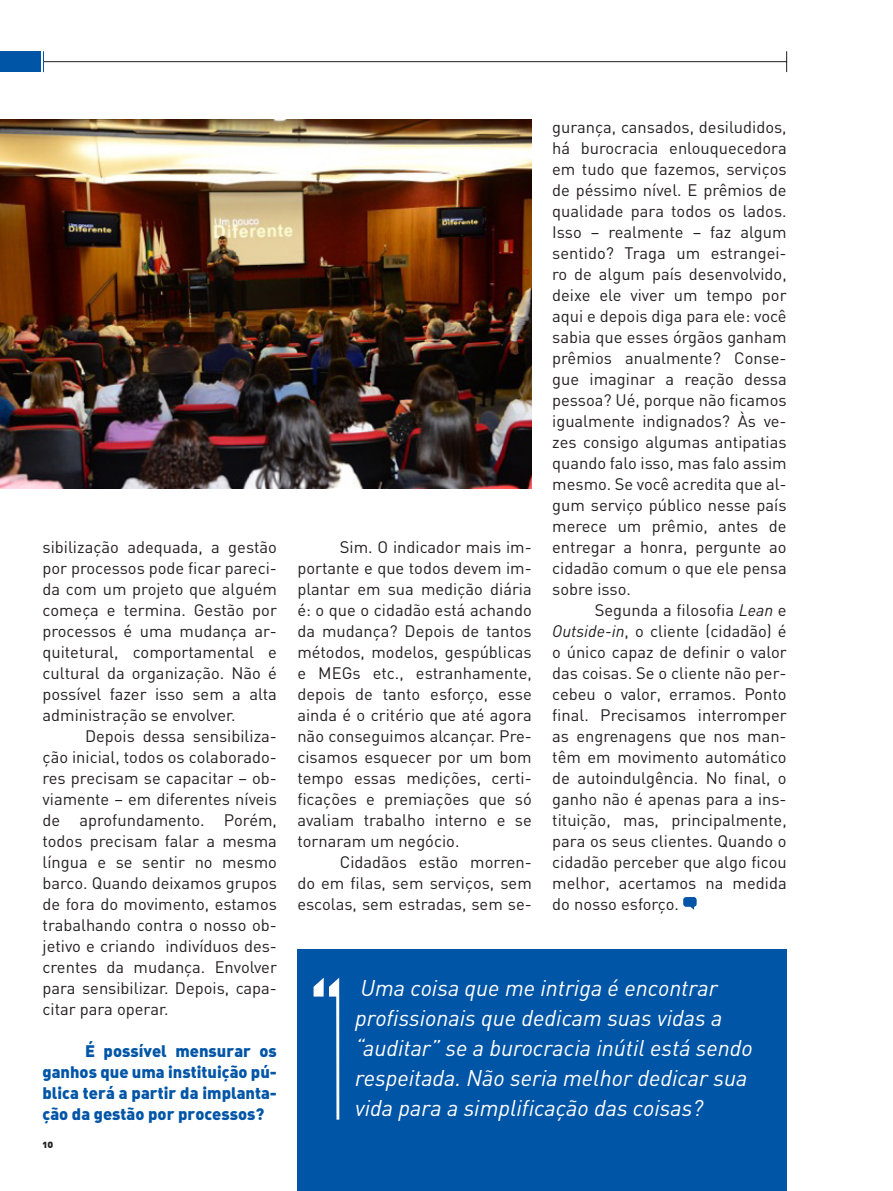
<style>
.page{position:relative;width:893px;height:1191px;background:#fff}
.page>*{position:absolute;margin:0;border:0;box-sizing:border-box;transform-origin:0 0}
.Citação{font:italic 22.5px/30px "DIN";color:#fff}
.Texto_Geral{font:16.5px/21px "DIN";color:#231f20;text-align:justify}
.Pergunta_-_Estrevist{font:16.5px/21px "DIN Black Alternate";color:#0155a7;text-align:justify}
.t1{font:10.5px "DIN Black Alternate";color:#231f20}
.s1{font-style:italic}
</style>
<div class="page">
<hr style="left:44px;top:61px;width:743px;height:1px;background:#231f20">
<svg style="left:786px;top:51px;width:1px;height:21px"></svg>
<div style="left:0;top:51px;width:41px;height:21px;background:#0155a7"></div>
<svg style="left:43px;top:51px;width:1px;height:21px"></svg>
<img style="left:0;top:119px;width:532px;height:369px">
<div style="left:683px;top:897px;width:14px;height:9px;background:#0155a7;border-radius:3px"></div>
<div style="left:297px;top:950px;width:490px;height:241px;background:#0155a7"></div>
<svg style="left:314px;top:977px;width:25px;height:142px"></svg>
<p class="Texto_Geral" style="left:43px;top:536px;width:236px">sibilização adequada, a gestão por processos pode ficar pareci&shy;da com um projeto que alguém começa e termina. Gestão por processos é uma mudança ar&shy;quitetural, comportamental e cultural da organização. Não é possível fazer isso sem a alta administração se envolver.</p>
<p class="Texto_Geral" style="left:43px;top:725px;width:236px;text-indent:43px">Depois dessa sensibiliza&shy;ção inicial, todos os colaborado&shy;res precisam se capacitar – ob&shy;viamente – em diferentes níveis de aprofundamento. Porém, todos precisam falar a mesma língua e se sentir no mesmo barco. Quando deixamos grupos de fora do movimento, estamos trabalhando contra o nosso ob&shy;jetivo e criando indivíduos des&shy;crentes da mudança. Envolver para sensibilizar. Depois, capa&shy;citar para operar.</p>
<p class="Pergunta_-_Estrevist" style="left:43px;top:1039px;width:236px;text-indent:43px">É possível mensurar os ganhos que uma instituição pú&shy;blica terá a partir da implanta&shy;ção da gestão por processos?</p>
<p class="t1" style="left:43px;top:1137px;width:12px">10</p>
<p class="Texto_Geral" style="left:297px;top:536px;width:236px;text-indent:43px">Sim. O indicador mais im&shy;portante e que todos devem im&shy;plantar em sua medição diária é: o que o cidadão está achando da mudança? Depois de tantos métodos, modelos, gespúblicas e MEGs etc., estranhamente, depois de tanto esforço, esse ainda é o critério que até agora não conseguimos alcançar. Pre&shy;cisamos esquecer por um bom tempo essas medições, certi&shy;ficações e premiações que só avaliam trabalho interno e se tornaram um negócio.</p>
<p class="Texto_Geral" style="left:297px;top:851px;width:236px;text-indent:43px">Cidadãos estão morren&shy;do em filas, sem serviços, sem escolas, sem estradas, sem se-</p>
<p class="Texto_Geral" style="left:552px;top:116px;width:236px">gurança, cansados, desiludidos, há burocracia enlouquecedora em tudo que fazemos, serviços de péssimo nível. E prêmios de qualidade para todos os lados.<br>Isso – realmente – faz algum sentido? Traga um estrangei&shy;ro de algum país desenvolvido, deixe ele viver um tempo por aqui e depois diga para ele: você sabia que esses órgãos ganham prêmios anualmente? Conse&shy;gue imaginar a reação dessa pessoa? Ué, porque não ficamos igualmente indignados? Às ve&shy;zes consigo algumas antipatias quando falo isso, mas falo assim mesmo. Se você acredita que al&shy;gum serviço público nesse país merece um prêmio, antes de entregar a honra, pergunte ao cidadão comum o que ele pensa sobre isso.</p>
<p class="Texto_Geral" style="left:552px;top:599px;width:236px;text-indent:43px">Segunda a filosofia <span class="s1">Lean</span> e <span class="s1">Outside-in</span>, o cliente (cidadão) é o único capaz de definir o valor das coisas. Se o cliente não per&shy;cebeu o valor, erramos. Ponto final. Precisamos interromper as engrenagens que nos man&shy;têm em movimento automático de autoindulgência. No final, o ganho não é apenas para a ins&shy;tituição, mas, principalmente, para os seus clientes. Quando o cidadão perceber que algo ficou melhor, acertamos na medida do nosso esforço.</p>
<p class="Citação" style="left:355px;top:972px;width:399px">Uma coisa que me intriga é encontrar profissionais que dedicam suas vidas a “auditar” se a burocracia inútil está sendo respeitada. Não seria melhor dedicar sua vida para a simplificação das coisas?</p>
</div>
